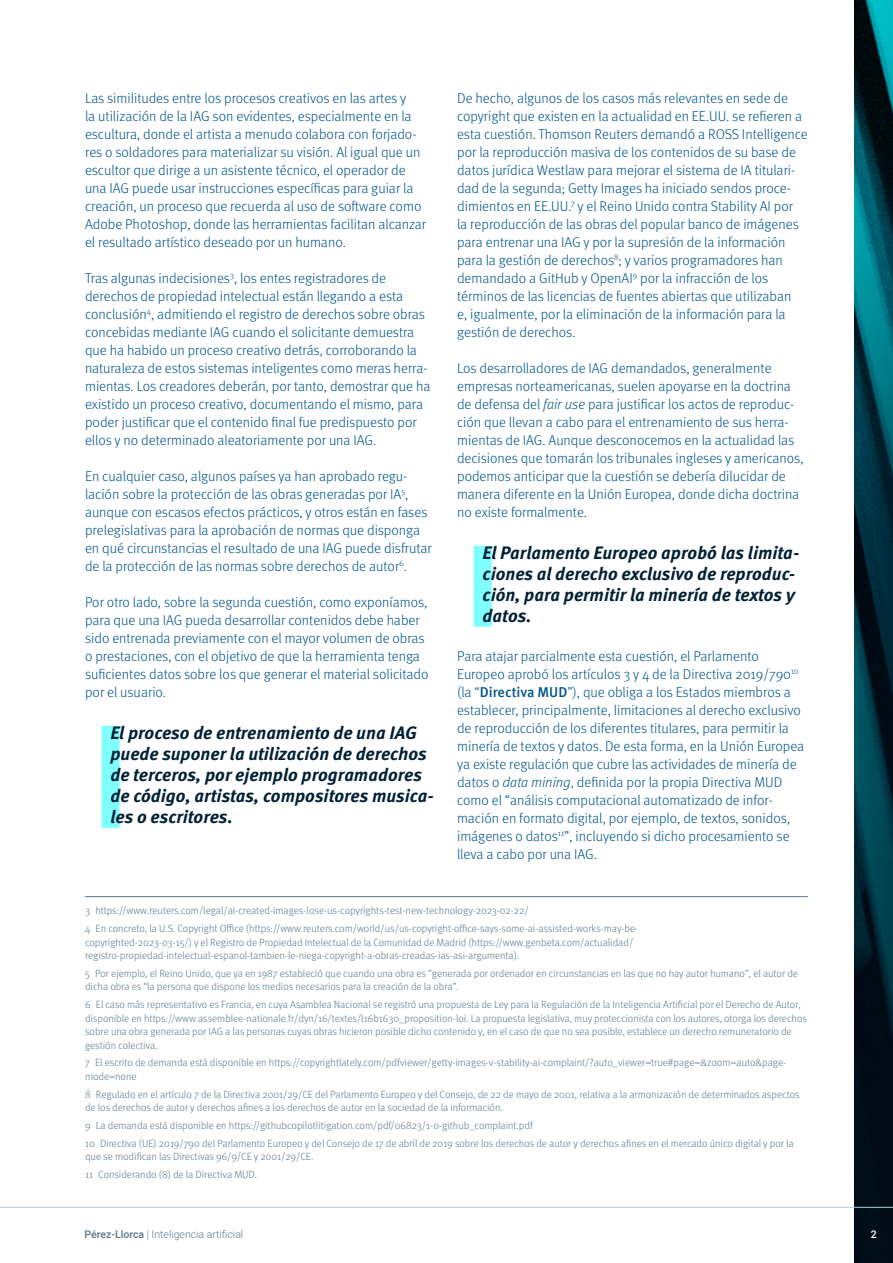
<style>
.page{position:relative;width:893px;height:1263px;background:#fff}
.page>*{position:absolute;margin:0;border:0;box-sizing:border-box;transform-origin:0 0}
.t1{font:italic 700 18px/21px "Meta Pro";color:#002033}
.t2{font:300 14.25px/18px "Meta Pro";color:#005487}
.t3{font:300 10.5px/13.5px "Meta Pro";color:#5d7889}
.t4{font:300 10.5px "Heebo";color:#5d7889}
.t5{font:500 10.5px "Heebo";color:#fff}
.s1{font-style:italic}
.s2{font-weight:500}
</style>
<div class="page">
<img style="left:855px;top:0;width:38px;height:1263px">
<hr style="left:0;top:1207px;width:893px;height:1px;background:#b3ccdb">
<div style="left:102px;top:726px;width:18px;height:102px;background:#80ffff"></div>
<hr style="left:85px;top:896px;width:723px;height:1px;background:#5d7889">
<div style="left:474px;top:546px;width:18px;height:81px;background:#80ffff"></div>
<p class="t2" style="left:85px;top:88px;width:343px">Las similitudes entre los procesos creativos en las artes y<br>la utilización de la IAG son evidentes, especialmente en la escultura, donde el artista a menudo colabora con forjado&shy;res o soldadores para materializar su visión. Al igual que un escultor que dirige a un asistente técnico, el operador de una IAG puede usar instrucciones específicas para guiar la creación, un proceso que recuerda al uso de software como Adobe Photoshop, donde las herramientas facilitan alcanzar el resultado artístico deseado por un humano.</p>
<p class="t2" style="left:85px;top:268px;width:347px">Tras algunas indecisiones<sup>3</sup>, los entes registradores de derechos de propiedad intelectual están llegando a esta conclusión<sup>4</sup>, admitiendo el registro de derechos sobre obras concebidas mediante IAG cuando el solicitante demuestra que ha habido un proceso creativo detrás, corroborando la naturaleza de estos sistemas inteligentes como meras herra&shy;mientas. Los creadores deberán, por tanto, demostrar que ha existido un proceso creativo, documentando el mismo, para poder justificar que el contenido final fue predispuesto por ellos y no determinado aleatoriamente por una IAG.</p>
<p class="t2" style="left:85px;top:466px;width:348px">En cualquier caso, algunos países ya han aprobado regu&shy;lación sobre la protección de las obras generadas por IA<sup>5</sup>, aunque con escasos efectos prácticos, y otros están en fases prelegislativas para la aprobación de normas que disponga en qué circunstancias el resultado de una IAG puede disfrutar de la protección de las normas sobre derechos de autor<sup>6</sup>.</p>
<p class="t2" style="left:85px;top:592px;width:345px">Por otro lado, sobre la segunda cuestión, como exponíamos, para que una IAG pueda desarrollar contenidos debe haber sido entrenada previamente con el mayor volumen de obras o prestaciones, con el objetivo de que la herramienta tenga suficientes datos sobre los que generar el material solicitado por el usuario.</p>
<p class="t1" style="left:111px;top:721px;width:325px">El proceso de entrenamiento de una IAG puede suponer la utilización de derechos de terceros, por ejemplo programadores de código, artistas, compositores musica&shy;les o escritores.</p>
<p class="t2" style="left:457px;top:88px;width:352px">De hecho, algunos de los casos más relevantes en sede de copyright que existen en la actualidad en EE.UU. se refieren a esta cuestión. Thomson Reuters demandó a ROSS Intelligence por la reproducción masiva de los contenidos de su base de datos jurídica Westlaw para mejorar el sistema de IA titulari&shy;dad de la segunda; Getty Images ha iniciado sendos proce&shy;dimientos en EE.UU.<sup>7</sup> y el Reino Unido contra Stability AI por<br>la reproducción de las obras del popular banco de imágenes para entrenar una IAG y por la supresión de la información para la gestión de derechos<sup>8</sup>; y varios programadores han demandado a GitHub y OpenAI<sup>9</sup> por la infracción de los términos de las licencias de fuentes abiertas que utilizaban<br>e, igualmente, por la eliminación de la información para la gestión de derechos.</p>
<p class="t2" style="left:457px;top:358px;width:348px">Los desarrolladores de IAG demandados, generalmente empresas norteamericanas, suelen apoyarse en la doctrina de defensa del <span class="s1">fair use</span> para justificar los actos de reproduc&shy;ción que llevan a cabo para el entrenamiento de sus herra&shy;mientas de IAG. Aunque desconocemos en la actualidad las decisiones que tomarán los tribunales ingleses y americanos, podemos anticipar que la cuestión se debería dilucidar de manera diferente en la Unión Europea, donde dicha doctrina no existe formalmente.</p>
<p class="t1" style="left:483px;top:541px;width:318px">El Parlamento Europeo aprobó las limita&shy;ciones al derecho exclusivo de reproduc&shy;ción, para permitir la minería de textos y datos.</p>
<p class="t2" style="left:457px;top:646px;width:349px">Para atajar parcialmente esta cuestión, el Parlamento Europeo aprobó los artículos 3 y 4 de la Directiva 2019/790<sup>10 </sup>(la “<span class="s2">Directiva MUD</span>”), que obliga a los Estados miembros a establecer, principalmente, limitaciones al derecho exclusivo de reproducción de los diferentes titulares, para permitir la minería de textos y datos. De esta forma, en la Unión Europea ya existe regulación que cubre las actividades de minería de datos o <span class="s1">data mining</span>, definida por la propia Directiva MUD como el “análisis computacional automatizado de infor&shy;mación en formato digital, por ejemplo, de textos, sonidos, imágenes o datos<sup>11</sup>”, incluyendo si dicho procesamiento se lleva a cabo por una IAG.</p>
<p class="t3" style="left:85px;top:901px;width:555px;line-height:17.7px">3 https://www.reuters.com/legal/ai-created-images-lose-us-copyrights-test-new-technology-2023-02-22/<br>4 En concreto, la U.S. Copyright Office (https://www.reuters.com/world/us/us-copyright-office-says-some-ai-assisted-works-may-be-</p>
<p class="t3" style="left:85px;top:935px;width:550px">copyrighted-2023-03-15/) y el Registro de Propiedad Intelectual de la Comunidad de Madrid (https://www.genbeta.com/actualidad/ registro-propiedad-intelectual-espanol-tambien-le-niega-copyright-a-obras-creadas-ias-asi-argumenta).</p>
<p class="t3" style="left:85px;top:966px;width:714px">5 Por ejemplo, el Reino Unido, que ya en 1987 estableció que cuando una obra es “generada por ordenador en circunstancias en las que no hay autor humano”, el autor de dicha obra es “la persona que dispone los medios necesarios para la creación de la obra”.</p>
<p class="t3" style="left:85px;top:997px;width:723px">6 El caso más representativo es Francia, en cuya Asamblea Nacional se registró una propuesta de Ley para la Regulación de la Inteligencia Artificial por el Derecho de Autor, disponible en https://www.assemblee-nationale.fr/dyn/16/textes/l16b1630_proposition-loi. La propuesta legislativa, muy proteccionista con los autores, otorga los derechos sobre una obra generada por IAG a las personas cuyas obras hicieron posible dicho contenido y, en el caso de que no sea posible, establece un derecho remuneratorio de gestión colectiva.</p>
<p class="t3" style="left:85px;top:1055px;width:703px">7 El escrito de demanda está disponible en https://copyrightlately.com/pdfviewer/getty-images-v-stability-ai-complaint/?auto_viewer=true#page=&amp;zoom=auto&amp;page&shy;mode=none</p>
<p class="t3" style="left:85px;top:1087px;width:716px">8 Regulado en el artículo 7 de la Directiva 2001/29/CE del Parlamento Europeo y del Consejo, de 22 de mayo de 2001, relativa a la armonización de determinados aspectos de los derechos de autor y derechos afines a los derechos de autor en la sociedad de la información.</p>
<p class="t3" style="left:85px;top:1116px;width:710px;line-height:17.7px">9 La demanda está disponible en https://githubcopilotlitigation.com/pdf/06823/1-0-github_complaint.pdf<br>10 Directiva (UE) 2019/790 del Parlamento Europeo y del Consejo de 17 de abril de 2019 sobre los derechos de autor y derechos afines en el mercado único digital y por la</p>
<p class="t3" style="left:85px;top:1147px;width:230px;line-height:17.7px">que se modifican las Directivas 96/9/CE y 2001/29/CE.<br>11 Considerando (8) de la Directiva MUD.</p>
<p class="t4" style="left:84px;top:1227px;width:160px"><span class="s2">Pérez-Llorca</span> | Inteligencia artificial</p>
<p class="t5" style="left:871px;top:1227px;width:7px">2</p>
</div>
